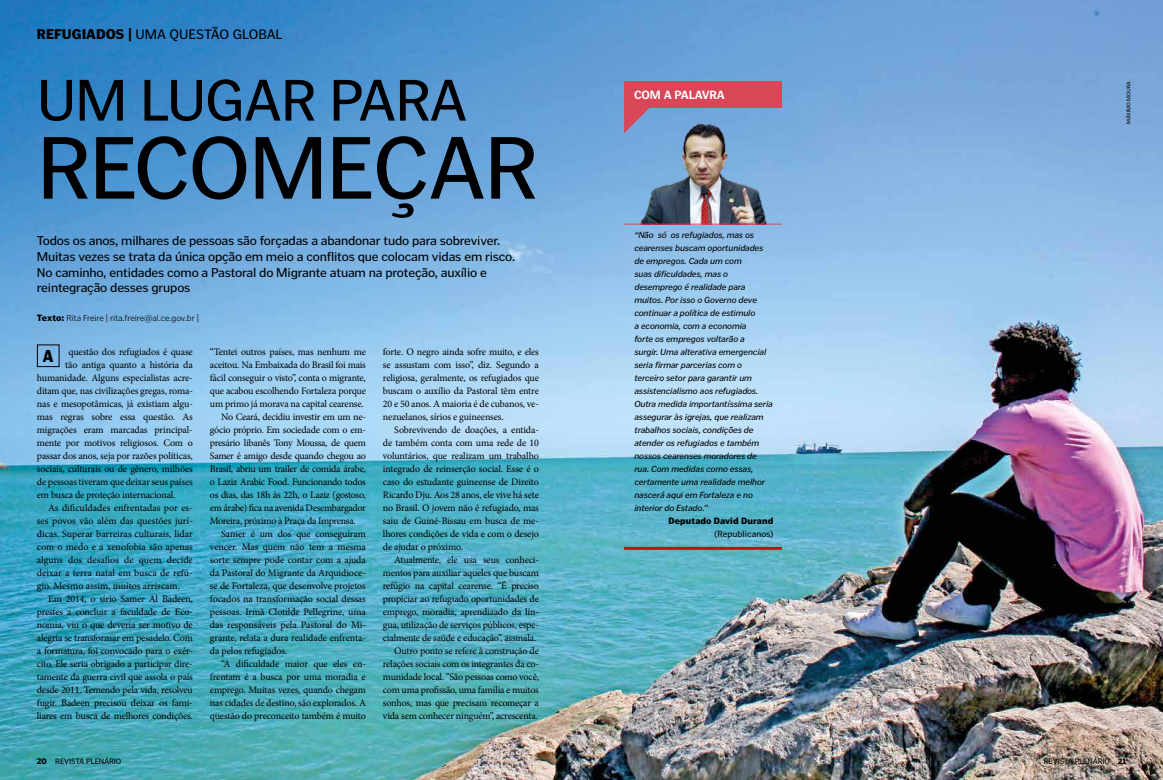
<style>
.page{position:relative;width:1163px;height:780px;background:#fff}
.page>*{position:absolute;margin:0;border:0;box-sizing:border-box;transform-origin:0 0}
.t1{font:90px "Poynter Gothic Text";letter-spacing:-.02em;color:#000}
.t2{font:59.5px "Poynter Gothic Text";letter-spacing:-.02em;color:#000}
.t3{font:900 17px "Poynter Gothic Text";color:#000;scale:.9 1}
.t4{font:14px "Poynter Gothic Text";letter-spacing:-.005em;color:#000}
.t5{font:13px/15.6px "Poynter Gothic Text";letter-spacing:-.015em;color:#000}
.t6{font:700 12px "Poynter Gothic Text";letter-spacing:-.02em;color:#fff}
.t7{font:10px/13px "Minion Pro";letter-spacing:-.02em;color:#000;text-align:justify}
.t8{font:10px "Minion Pro";color:#000}
.t9{font:italic 9px/13px "Poynter Gothic Text";letter-spacing:-.015em;color:#000}
.t10{font:300 9px "Poynter Gothic Text";letter-spacing:-.015em;color:#000}
.t11{font:900 9px "Poynter Gothic Text";letter-spacing:.005em;color:#000}
.t12{font:9px "Poynter Gothic Text";color:#000}
.t13{font:8px "Poynter Gothic Text";letter-spacing:-.015em;color:#000}
.t14{font:5.5px "Poynter Gothic Text";color:#000}
.s1{font-weight:900}
</style>
<div class="page">
<img style="left:0;top:0;width:1162px;height:780px">
<div style="left:37px;top:344px;width:23px;height:23px;border:1px solid #000"></div>
<div style="left:624px;top:81px;width:157px;height:27px;background:#d84758"></div>
<img style="left:633px;top:121px;width:139px;height:103px">
<svg style="left:624px;top:108px;width:26px;height:25px"></svg>
<hr style="left:624px;top:224px;width:157px;height:1px;background:#d84758">
<hr style="left:624px;top:547px;width:157px;height:3px;background:#c90c0f">
<h3 class="t4" style="left:37px;top:27px;width:247px"><span class="s1">REFUGIADOS |</span> UMA QUESTÃO GLOBAL</h3>
<h2 class="t2" style="left:37px;top:67px;width:432px">UM LUGAR PARA</h2>
<h1 class="t1" style="left:37px;top:118px;width:503px">RECOMEÇAR</h1>
<p class="t5" style="left:37px;top:233px;width:480px">Todos os anos, milhares de pessoas são forçadas a abandonar tudo para sobreviver.<br>Muitas vezes se trata da única opção em meio a conflitos que colocam vidas em risco.<br>No caminho, entidades como a Pastoral do Migrante atuam na proteção, auxílio e reintegração desses grupos</p>
<p class="t10" style="left:37px;top:313px;width:163px"><span class="s1">Texto:</span> Rita Freire | rita.freire@al.ce.gov.br |</p>
<h3 class="t3" style="left:43px;top:346px;width:13px">A</h3>
<p class="t7" style="left:69px;top:345px;width:126px">questão dos refugiados é quase</p>
<p class="t7" style="left:65px;top:358px;width:129px">tão antiga quanto a história da</p>
<p class="t7" style="left:37px;top:371px;width:157px">humanidade. Alguns especialistas acre-</p>
<p class="t7" style="left:37px;top:384px;width:157px">ditam que, nas civilizações gregas, roma-</p>
<p class="t7" style="left:37px;top:397px;width:157px">nas e mesopotâmicas, já existiam algu-</p>
<p class="t7" style="left:37px;top:410px;width:157px">mas regras sobre essa questão. As</p>
<p class="t7" style="left:37px;top:423px;width:157px">migrações eram marcadas principal-</p>
<p class="t7" style="left:37px;top:436px;width:157px">mente por motivos religiosos. Com o</p>
<p class="t7" style="left:37px;top:449px;width:157px">passar dos anos, seja por razões políticas,</p>
<p class="t7" style="left:37px;top:462px;width:157px">sociais, culturais ou de gênero, milhões</p>
<p class="t7" style="left:37px;top:475px;width:157px">de pessoas tiveram que deixar seus países</p>
<p class="t7" style="left:37px;top:488px;width:140px">em busca de proteção internacional.</p>
<p class="t8" style="left:48px;top:501px;width:146px">As dificuldades enfrentadas por es-</p>
<p class="t8" style="left:37px;top:514px;width:157px">ses povos vão além das questões jurí-</p>
<p class="t8" style="left:37px;top:527px;width:157px">dicas. Superar barreiras culturais, lidar</p>
<p class="t7" style="left:37px;top:540px;width:157px">com o medo e a xenofobia são apenas</p>
<p class="t8" style="left:37px;top:553px;width:157px">alguns dos desafios de quem decide</p>
<p class="t8" style="left:37px;top:566px;width:157px">deixar a terra natal em busca de refú-</p>
<p class="t8" style="left:37px;top:579px;width:145px">gio. Mesmo assim, muitos arriscam.</p>
<p class="t7" style="left:48px;top:592px;width:146px">Em 2014, o sírio Samer Al Badeen,</p>
<p class="t7" style="left:37px;top:605px;width:157px">prestes a concluir a faculdade de Eco-</p>
<p class="t7" style="left:37px;top:618px;width:157px">nomia, viu o que deveria ser motivo de</p>
<p class="t7" style="left:37px;top:631px;width:157px">alegria se transformar em pesadelo. Com</p>
<p class="t7" style="left:37px;top:644px;width:157px">a formatura, foi convocado para o exér-</p>
<p class="t7" style="left:37px;top:657px;width:157px">cito. Ele seria obrigado a participar dire-</p>
<p class="t7" style="left:37px;top:670px;width:157px">tamente da guerra civil que assola o país</p>
<p class="t7" style="left:37px;top:683px;width:157px">desde 2011. Temendo pela vida, resolveu</p>
<p class="t7" style="left:37px;top:696px;width:157px">fugir. Badeen precisou deixar os fami-</p>
<p class="t7" style="left:37px;top:709px;width:157px">liares em busca de melhores condições.</p>
<p class="t7" style="left:210px;top:345px;width:157px">“Tentei outros países, mas nenhum me</p>
<p class="t7" style="left:210px;top:358px;width:157px">aceitou. Na Embaixada do Brasil foi mais</p>
<p class="t7" style="left:210px;top:371px;width:157px">fácil conseguir o visto”, conta o migrante,</p>
<p class="t7" style="left:210px;top:384px;width:157px">que acabou escolhendo Fortaleza porque</p>
<p class="t7" style="left:210px;top:397px;width:155px">um primo já morava na capital cearense.</p>
<p class="t7" style="left:221px;top:410px;width:146px">No Ceará, decidiu investir em um ne-</p>
<p class="t7" style="left:210px;top:423px;width:157px">gócio próprio. Em sociedade com o em-</p>
<p class="t7" style="left:210px;top:436px;width:157px">presário libanês Tony Moussa, de quem</p>
<p class="t7" style="left:210px;top:449px;width:157px">Samer é amigo desde quando chegou ao</p>
<p class="t7" style="left:210px;top:462px;width:157px">Brasil, abriu um trailer de comida árabe,</p>
<p class="t7" style="left:210px;top:475px;width:157px">o Laziz Arabic Food. Funcionando todos</p>
<p class="t7" style="left:210px;top:488px;width:157px">os dias, das 18h às 22h, o Laziz (gostoso,</p>
<p class="t7" style="left:210px;top:501px;width:157px">em árabe) fica na avenida Desembargador</p>
<p class="t7" style="left:210px;top:514px;width:147px">Moreira, próximo à Praça da Imprensa.</p>
<p class="t7" style="left:221px;top:527px;width:146px">Samer é um dos que conseguiram</p>
<p class="t7" style="left:210px;top:540px;width:157px">vencer. Mas quem não tem a mesma</p>
<p class="t7" style="left:210px;top:553px;width:157px">sorte sempre pode contar com a ajuda</p>
<p class="t7" style="left:210px;top:566px;width:157px">da Pastoral do Migrante da Arquidioce-</p>
<p class="t7" style="left:210px;top:579px;width:157px">se de Fortaleza, que desenvolve projetos</p>
<p class="t7" style="left:210px;top:592px;width:157px">focados na transformação social dessas</p>
<p class="t7" style="left:210px;top:605px;width:157px">pessoas. Irmã Clotilde Pellegrine, uma</p>
<p class="t7" style="left:210px;top:618px;width:157px">das responsáveis pela Pastoral do Mi-</p>
<p class="t7" style="left:210px;top:631px;width:157px">grante, relata a dura realidade enfrenta-</p>
<p class="t7" style="left:210px;top:644px;width:79px">da pelos refugiados.</p>
<p class="t7" style="left:221px;top:657px;width:146px">“A dificuldade maior que eles en-</p>
<p class="t7" style="left:210px;top:670px;width:157px">frentam é a busca por uma moradia e</p>
<p class="t7" style="left:210px;top:683px;width:157px">emprego. Muitas vezes, quando chegam</p>
<p class="t7" style="left:210px;top:696px;width:157px">nas cidades de destino, são explorados. A</p>
<p class="t7" style="left:210px;top:709px;width:157px">questão do preconceito também é muito</p>
<p class="t7" style="left:383px;top:345px;width:157px">forte. O negro ainda sofre muito, e eles se assustam com isso”, diz. Segundo a religiosa, geralmente, os refugiados que buscam o auxílio da Pastoral têm entre 20 e 50 anos. A maioria é de cubanos, ve&shy;nezuelanos, sírios e guineenses.</p>
<p class="t7" style="left:383px;top:423px;width:157px;text-indent:11px">Sobrevivendo de doações, a entida&shy;de também conta com uma rede de 10 voluntários, que realizam um trabalho integrado de reinserção social. Esse é o caso do estudante guineense de Direito Ricardo Dju. Aos 28 anos, ele vive há sete no Brasil. O jovem não é refugiado, mas saiu de Guiné-Bissau em busca de me&shy;lhores condições de vida e com o desejo de ajudar o próximo.</p>
<p class="t7" style="left:383px;top:553px;width:157px;text-align:right">Atualmente, ele usa seus conheci&shy;mentos para auxiliar aqueles que buscam refúgio na capital cearense. “É preciso propiciar ao refugiado oportunidades de emprego, moradia, aprendizado da lín&shy;gua, utilização de serviços públicos, espe&shy;cialmente de saúde e educação”, assinala.<br>Outro ponto se refere à construção de relações sociais com os integrantes da co&shy;munidade local. “São pessoas como você, com uma profissão, uma família e muitos sonhos, mas que precisam recomeçar a vida sem conhecer ninguém”, acrescenta.</p>
<p class="t6" style="left:634px;top:88px;width:92px">COM A PALAVRA</p>
<p class="t9" style="left:634px;top:228px;width:140px">“Não só os refugiados, mas os cearenses buscam oportunidades de empregos. Cada um com<br>suas dificuldades, mas o desemprego é realidade para muitos. Por isso o Governo deve continuar a política de estimulo<br>a economia, com a economia<br>forte os empregos voltarão a<br>surgir. Uma alterativa emergencial seria firmar parcerias com o terceiro setor para garantir um assistencialismo aos refugiados.<br>Outra medida importantíssima seria assegurar às igrejas, que realizam trabalhos sociais, condições de atender os refugiados e também nossos cearenses moradores de rua. Com medidas como essas, certamente uma realidade melhor nascerá aqui em Fortaleza e no interior do Estado.”</p>
<p class="t11" style="left:668px;top:515px;width:106px">Deputado David Durand</p>
<p class="t12" style="left:714px;top:528px;width:61px">(Republicanos)</p>
<p class="t14" style="left:1125px;top:124px;width:44px;rotate:-90deg">MÁXIMO MOURA</p>
<p class="t13" style="left:37px;top:756px;width:86px"><span class="s1">20</span> REVISTA PLENÁRIO</p>
<p class="t13" style="left:1043px;top:756px;width:84px">REVISTA PLENÁRIO <span class="s1">21</span></p>
</div>
